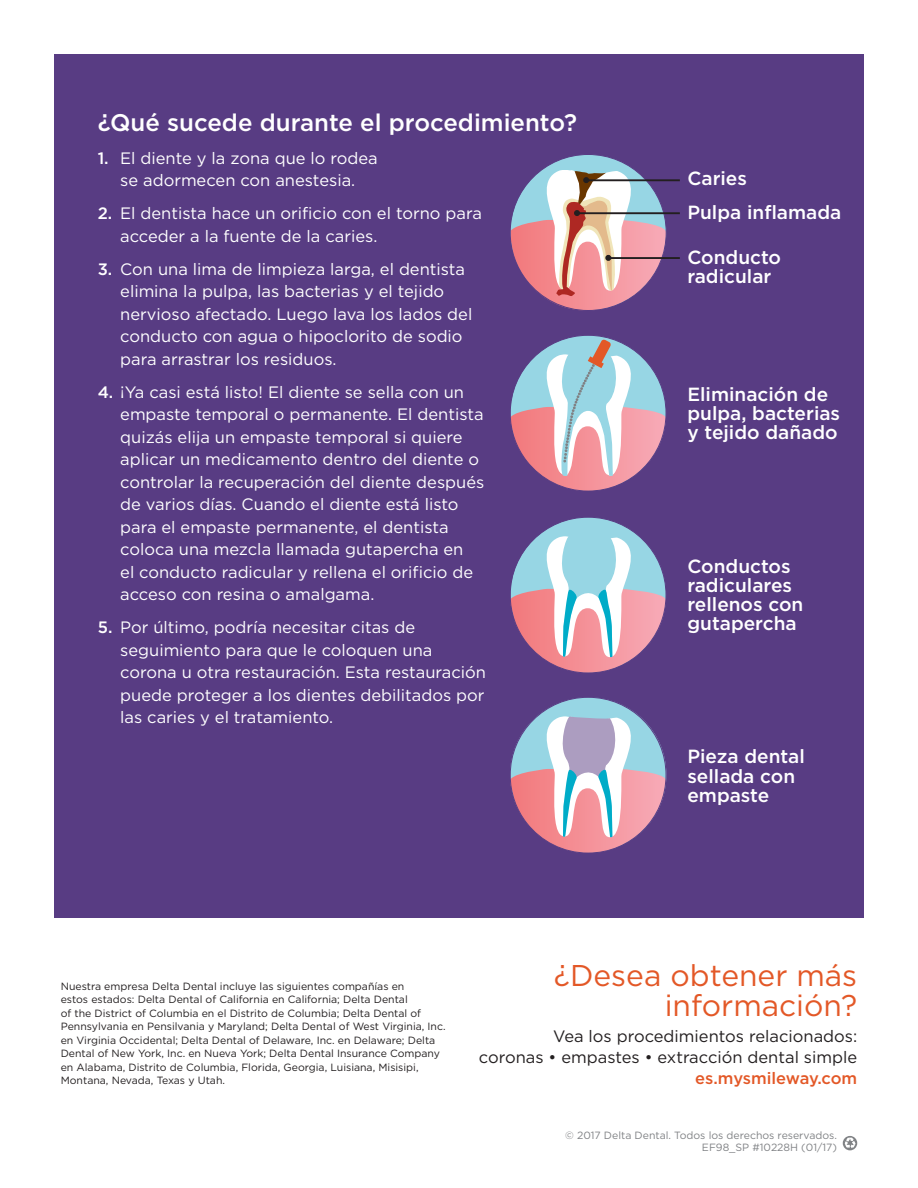
<style>
.page{position:relative;width:918px;height:1188px;background:#fff}
.page>*{position:absolute;margin:0;border:0;box-sizing:border-box;transform-origin:0 0}
.t1{font:30px/30px "Gotham";color:#e35827;text-align:right}
.t2{font:500 24px "Gotham";color:#fff}
.t3{font:500 19.05px/19px "Gotham";color:#fff}
.t4{font:16.5px/22.5px "Gotham";color:#fff}
.t5{font:16.5px/21px "Gotham";color:#231f20;text-align:right}
.t6{font:10.5px/13.5px "Gotham";color:#231f20}
.t7{font:10.5px "Gotham";color:#808285}
.s1{font-weight:500}
.s2{font-weight:500;color:#e35827}
</style>
<div class="page">
<div style="left:54px;top:54px;width:810px;height:863px;background:#583c83"></div>
<svg style="left:843px;top:1136px;width:14px;height:14px"></svg>
<svg style="left:510px;top:697px;width:157px;height:156px"></svg>
<svg style="left:510px;top:335px;width:156px;height:338px"></svg>
<hr style="left:579px;top:212px;width:101px;height:2px;background:#231f20">
<hr style="left:610px;top:257px;width:70px;height:2px;background:#231f20">
<hr style="left:588px;top:179px;width:92px;height:2px;background:#231f20">
<svg style="left:510px;top:155px;width:157px;height:156px"></svg>
<p class="t2" style="left:98px;top:107px;width:481px">¿Qué sucede durante el procedimiento?</p>
<p class="t4" style="left:98px;top:147px;width:282px;text-align:center"><span class="s1">1.</span> El diente y la zona que lo rodea se adormecen con anestesia.</p>
<p class="t4" style="left:120px;top:202px;width:363px;text-indent:-22px"><span class="s1">2.</span> El dentista hace un orificio con el torno para acceder a la fuente de la caries.</p>
<p class="t4" style="left:120px;top:258px;width:354px;text-indent:-22px"><span class="s1">3.</span> Con una lima de limpieza larga, el dentista elimina la pulpa, las bacterias y el tejido nervioso afectado. Luego lava los lados del conducto con agua o hipoclorito de sodio para arrastrar los residuos.</p>
<p class="t4" style="left:120px;top:381px;width:366px;text-indent:-22px"><span class="s1">4.</span> ¡Ya casi está listo! El diente se sella con un empaste temporal o permanente. El dentista quizás elija un empaste temporal si quiere aplicar un medicamento dentro del diente o controlar la recuperación del diente después de varios días. Cuando el diente está listo para el empaste permanente, el dentista coloca una mezcla llamada gutapercha en<br>el conducto radicular y rellena el orificio de acceso con resina o amalgama.</p>
<p class="t4" style="left:120px;top:616px;width:367px;text-indent:-22px"><span class="s1">5.</span> Por último, podría necesitar citas de seguimiento para que le coloquen una corona u otra restauración. Esta restauración puede proteger a los dientes debilitados por las caries y el tratamiento.</p>
<p class="t3" style="left:687px;top:169px;width:61px">Caries</p>
<p class="t3" style="left:687px;top:202px;width:155px">Pulpa inflamada</p>
<p class="t3" style="left:687px;top:247px;width:95px">Conducto radicular</p>
<p class="t3" style="left:687px;top:385px;width:154px">Eliminación de pulpa, bacterias y tejido dañado</p>
<p class="t3" style="left:687px;top:556px;width:117px">Conductos radiculares rellenos con gutapercha</p>
<p class="t3" style="left:687px;top:747px;width:119px">Pieza dental sellada con empaste</p>
<p class="t6" style="left:61px;top:979px;width:386px">Nuestra empresa Delta Dental incluye las siguientes compañías en<br>estos estados: Delta Dental of California en California; Delta Dental<br>of the District of Columbia en el Distrito de Columbia; Delta Dental of Pennsylvania en Pensilvania y Maryland; Delta Dental of West Virginia, Inc. en Virginia Occidental; Delta Dental of Delaware, Inc. en Delaware; Delta Dental of New York, Inc. en Nueva York; Delta Dental Insurance Company en Alabama, Distrito de Columbia, Florida, Georgia, Luisiana, Misisipi, Montana, Nevada, Texas y Utah.</p>
<p class="t1" style="left:554px;top:960px;width:305px">¿Desea obtener más información?</p>
<p class="t5" style="left:553px;top:1026px;width:306px">Vea los procedimientos relacionados:</p>
<p class="t5" style="left:479px;top:1047px;width:380px">coronas • empastes • extracción dental simple <span class="s2">es.mysmileway.com</span></p>
<p class="t7" style="left:565px;top:1129px;width:273px">© 2017 Delta Dental. Todos los derechos reservados.</p>
<p class="t7" style="left:702px;top:1141px;width:137px">EF98_SP #10228H (01/17)</p>
</div>
